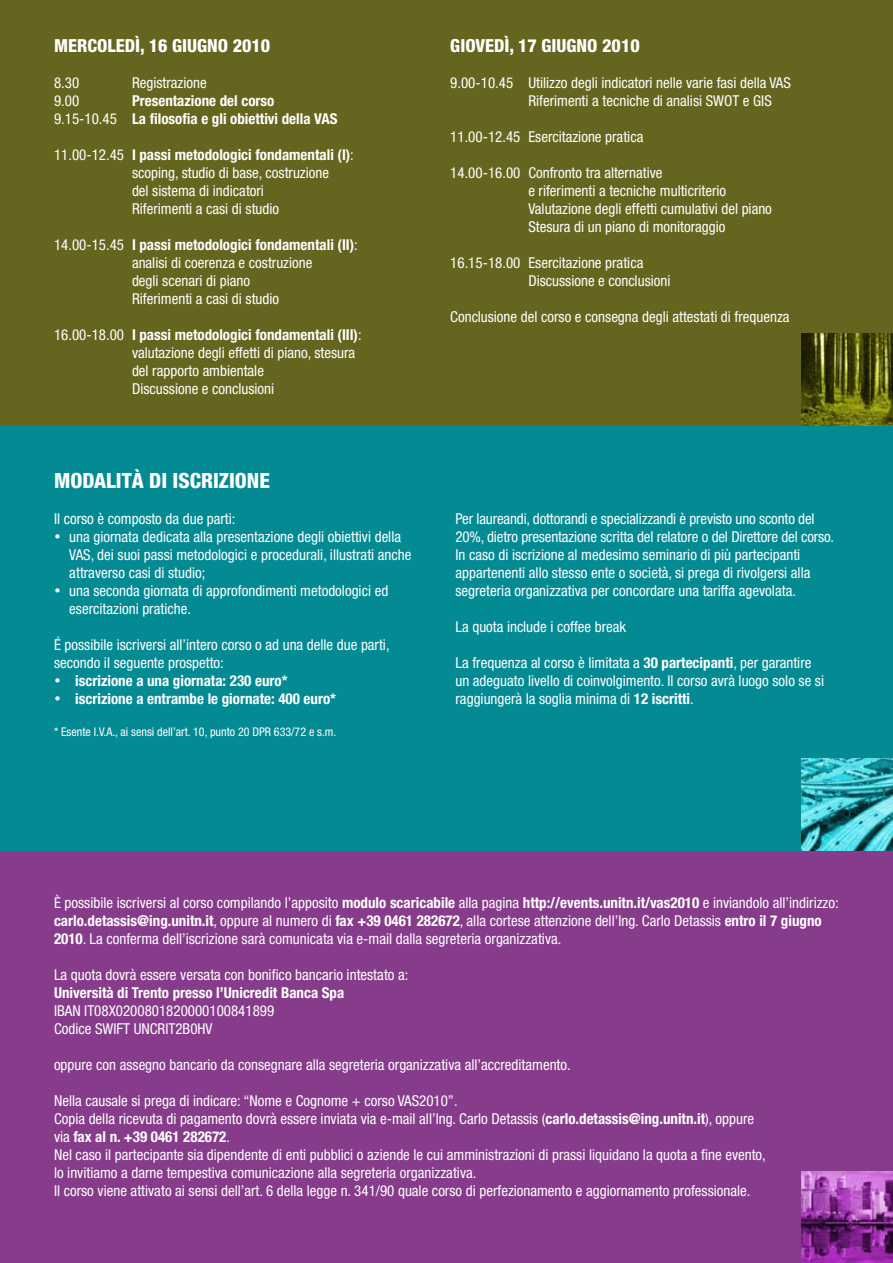
<style>
.page{position:relative;width:893px;height:1263px;background:#fff}
.page>*{position:absolute;margin:0;border:0;box-sizing:border-box;transform-origin:0 0}
.t1{font:800 condensed 21px "Helvetica Neue";color:#fff}
.t2{font:800 condensed 18px "Helvetica Neue";color:#fff}
.t3{font:condensed 15px/18px "Helvetica Neue";color:#fff}
.t4{font:700 condensed 15px/18px "Helvetica Neue";color:#fff}
.t5{font:condensed 12px "Helvetica Neue";color:#fff}
.s1{font-weight:400}
.s2{font-weight:700}
</style>
<div class="page">
<div style="left:0;top:850px;width:893px;height:413px;background:#863b8b"></div>
<div style="left:0;top:425px;width:893px;height:425px;background:#048a93"></div>
<div style="left:0;top:0;width:893px;height:425px;background:#65651f"></div>
<img style="left:801px;top:1171px;width:92px;height:92px">
<img style="left:801px;top:333px;width:92px;height:92px">
<img style="left:801px;top:759px;width:92px;height:91px">
<p class="t2" style="left:54px;top:34px;width:218px">MERCOLEDÌ, 16 GIUGNO 2010</p>
<p class="t3" style="left:54px;top:73px;width:27px">8.30</p>
<p class="t3" style="left:132px;top:73px;width:76px">Registrazione</p>
<p class="t3" style="left:54px;top:91px;width:27px">9.00</p>
<p class="t4" style="left:54px;top:91px;width:285px;text-indent:78px">Presentazione del corso<br><span class="s1">9.15-10.45</span> La filosofia e gli obiettivi della VAS</p>
<p class="t3" style="left:132px;top:145px;width:223px;text-indent:-78px">11.00-12.45 <span class="s2">I passi metodologici fondamentali (I)</span>: scoping, studio di base, costruzione<br>del sistema di indicatori<br>Riferimenti a casi di studio</p>
<p class="t3" style="left:132px;top:235px;width:227px;text-indent:-78px">14.00-15.45 <span class="s2">I passi metodologici fondamentali (II)</span>: analisi di coerenza e costruzione<br>degli scenari di piano<br>Riferimenti a casi di studio</p>
<p class="t3" style="left:132px;top:325px;width:231px;text-indent:-78px">16.00-18.00 <span class="s2">I passi metodologici fondamentali (III)</span>: valutazione degli effetti di piano, stesura del rapporto ambientale<br>Discussione e conclusioni</p>
<h1 class="t1" style="left:54px;top:467px;width:217px">MODALITÀ DI ISCRIZIONE</h1>
<p class="t3" style="left:54px;top:509px;width:183px">Il corso è composto da due parti:</p>
<p class="t3" style="left:69px;top:527px;width:344px;text-indent:-15px">• una giornata dedicata alla presentazione degli obiettivi della<br>VAS, dei suoi passi metodologici e procedurali, illustrati anche attraverso casi di studio;</p>
<p class="t3" style="left:69px;top:581px;width:321px;text-indent:-15px">• una seconda giornata di approfondimenti metodologici ed esercitazioni pratiche.</p>
<p class="t3" style="left:54px;top:635px;width:337px">É possibile iscriversi all’intero corso o ad una delle due parti, secondo il seguente prospetto:</p>
<p class="t4" style="left:54px;top:671px;width:235px">• iscrizione a una giornata: 230 euro*</p>
<p class="t4" style="left:54px;top:689px;width:284px">• iscrizione a entrambe le giornate: 400 euro*</p>
<p class="t5" style="left:54px;top:725px;width:284px">* Esente I.V.A., ai sensi dell’art. 10, punto 20 DPR 633/72 e s.m.</p>
<p class="t2" style="left:450px;top:34px;width:191px">GIOVEDÌ, 17 GIUGNO 2010</p>
<p class="t3" style="left:528px;top:73px;width:264px;text-indent:-78px">9.00-10.45 Utilizzo degli indicatori nelle varie fasi della VAS<br>Riferimenti a tecniche di analisi SWOT e GIS</p>
<p class="t3" style="left:450px;top:127px;width:195px">11.00-12.45 Esercitazione pratica</p>
<p class="t3" style="left:528px;top:163px;width:245px;text-indent:-78px">14.00-16.00 Confronto tra alternative<br>e riferimenti a tecniche multicriterio Valutazione degli effetti cumulativi del piano Stesura di un piano di monitoraggio</p>
<p class="t3" style="left:528px;top:253px;width:144px;text-indent:-78px">16.15-18.00 Esercitazione pratica<br>Discussione e conclusioni</p>
<p class="t3" style="left:450px;top:307px;width:341px">Conclusione del corso e consegna degli attestati di frequenza</p>
<p class="t3" style="left:455px;top:509px;width:380px">Per laureandi, dottorandi e specializzandi è previsto uno sconto del 20%, dietro presentazione scritta del relatore o del Direttore del corso.<br>In caso di iscrizione al medesimo seminario di più partecipanti appartenenti allo stesso ente o società, si prega di rivolgersi alla segreteria organizzativa per concordare una tariffa agevolata.</p>
<p class="t3" style="left:455px;top:617px;width:172px">La quota include i coffee break</p>
<p class="t3" style="left:455px;top:653px;width:370px">La frequenza al corso è limitata a <span class="s2">30 partecipanti</span>, per garantire un adeguato livello di coinvolgimento. Il corso avrà luogo solo se si raggiungerà la soglia minima di <span class="s2">12 iscritti</span>.</p>
<p class="t3" style="left:54px;top:894px;width:786px">È possibile iscriversi al corso compilando l’apposito <span class="s2">modulo scaricabile</span> alla pagina <span class="s2">http://events.unitn.it/vas2010</span> e inviandolo all’indirizzo: <span class="s2">carlo.detassis@ing.unitn.it</span>, oppure al numero di <span class="s2">fax +39 0461 282672</span>, alla cortese attenzione dell’Ing. Carlo Detassis <span class="s2">entro il 7 giugno<br>2010</span>. La conferma dell’iscrizione sarà comunicata via e-mail dalla segreteria organizzativa.</p>
<p class="t3" style="left:54px;top:966px;width:356px">La quota dovrà essere versata con bonifico bancario intestato a:</p>
<p class="t4" style="left:54px;top:983px;width:292px">Università di Trento presso l’Unicredit Banca Spa</p>
<p class="t3" style="left:54px;top:1002px;width:222px">IBAN IT08X0200801820000100841899<br>Codice SWIFT UNCRIT2B0HV</p>
<p class="t3" style="left:54px;top:1056px;width:518px">oppure con assegno bancario da consegnare alla segreteria organizzativa all’accreditamento.</p>
<p class="t3" style="left:54px;top:1092px;width:713px">Nella causale si prega di indicare: “Nome e Cognome + corso VAS2010”.<br>Copia della ricevuta di pagamento dovrà essere inviata via e-mail all’Ing. Carlo Detassis (<span class="s2">carlo.detassis@ing.unitn.it</span>), oppure via <span class="s2">fax al n. +39 0461 282672</span>.<br>Nel caso il partecipante sia dipendente di enti pubblici o aziende le cui amministrazioni di prassi liquidano la quota a fine evento, lo invitiamo a darne tempestiva comunicazione alla segreteria organizzativa.<br>Il corso viene attivato ai sensi dell’art. 6 della legge n. 341/90 quale corso di perfezionamento e aggiornamento professionale.</p>
</div>
